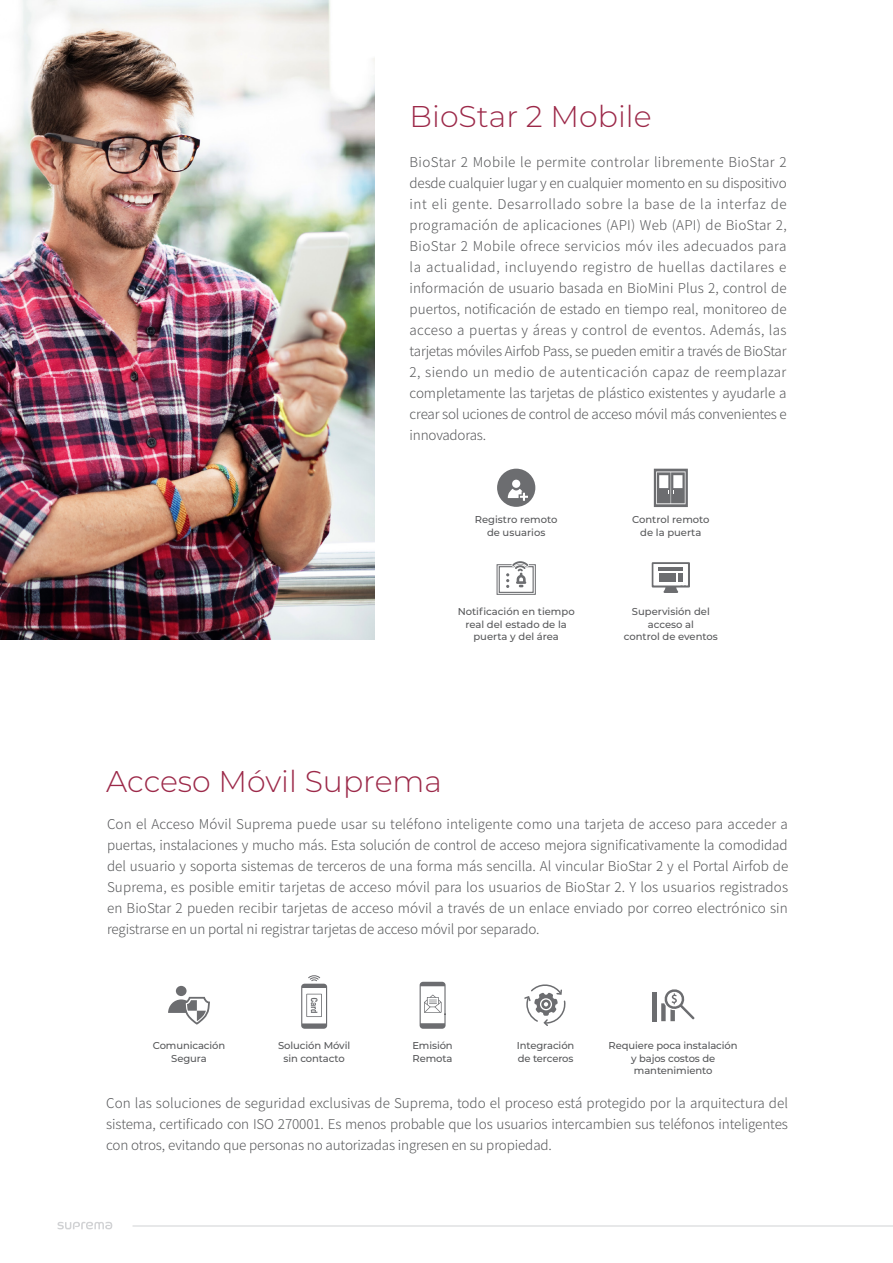
<style>
.page{position:relative;width:893px;height:1263px;background:#fff}
.page>*{position:absolute;margin:0;border:0;box-sizing:border-box;transform-origin:0 0}
.t1{font:300 30px "Montserrat";color:#9c2949}
.t2{font:300 13.5px/21px "Noto Sans CJ Kkr";letter-spacing:-.01em;color:#57585a;text-align:justify}
.t3{font:500 10.05px/12.9px "Montserrat";letter-spacing:-.01em;color:#57585a;text-align:center}
</style>
<div class="page">
<svg style="left:58px;top:1222px;width:54px;height:7px"></svg>
<hr style="left:133px;top:1226px;width:760px;height:1px;background:#d1d2d4">
<svg style="left:654px;top:469px;width:34px;height:38px"></svg>
<svg style="left:497px;top:469px;width:38px;height:38px"></svg>
<div style="left:512px;top:482px;width:8px;height:8px;background:#6c6d70;border-radius:50%"></div>
<div style="left:512px;top:480px;width:8px;height:8px;background:#fff;border-radius:50%"></div>
<svg style="left:652px;top:562px;width:38px;height:31px"></svg>
<div style="left:653px;top:564px;width:35px;height:21px;border:1px solid #fff"></div>
<svg style="left:496px;top:561px;width:40px;height:34px"></svg>
<img style="left:0;top:0;width:374px;height:640px">
<div style="left:176px;top:986px;width:11px;height:10px;background:#6c6d70;border-radius:50%"></div>
<svg style="left:168px;top:997px;width:42px;height:28px"></svg>
<svg style="left:524px;top:984px;width:42px;height:42px"></svg>
<hr style="left:652px;top:992px;width:4px;height:29px;background:#6c6d70">
<svg style="left:661px;top:989px;width:33px;height:32px"></svg>
<svg style="left:301px;top:975px;width:26px;height:54px"></svg>
<svg style="left:420px;top:982px;width:26px;height:47px"></svg>
<p class="t1" style="left:410px;top:96px;width:243px">BioStar 2 Mobile</p>
<p class="t2" style="left:410px;top:152px;width:379px">BioStar 2 Mobile le permite controlar libremente BioStar 2 desde cualquier lugar y en cualquier momento en su dispositivo int eli gente. Desarrollado sobre la base de la interfaz de programación de aplicaciones (API) Web (API) de BioStar 2, BioStar 2 Mobile ofrece servicios móv iles adecuados para la actualidad, incluyendo registro de huellas dactilares e información de usuario basada en BioMini Plus 2, control de puertos, notificación de estado en tiempo real, monitoreo de acceso a puertas y áreas y control de eventos. Además, las tarjetas móviles Airfob Pass, se pueden emitir a través de BioStar 2, siendo un medio de autenticación capaz de reemplazar completamente las tarjetas de plástico existentes y ayudarle a crear sol uciones de control de acceso móvil más convenientes e innovadoras.</p>
<p class="t3" style="left:475px;top:513px;width:84px">Registro remoto</p>
<p class="t3" style="left:487px;top:526px;width:60px">de usuarios</p>
<p class="t3" style="left:458px;top:604px;width:118px">Notificación en tiempo real del estado de la puerta y del área</p>
<p class="t3" style="left:632px;top:513px;width:79px">Control remoto de la puerta</p>
<p class="t3" style="left:632px;top:604px;width:79px">Supervisión del acceso al</p>
<p class="t3" style="left:624px;top:630px;width:96px">control de eventos</p>
<p class="t1" style="left:106px;top:761px;width:337px">Acceso Móvil Suprema</p>
<p class="t2" style="left:107px;top:814px;width:683px">Con el Acceso Móvil Suprema puede usar su teléfono inteligente como una tarjeta de acceso para acceder a puertas, instalaciones y mucho más. Esta solución de control de acceso mejora significativamente la comodidad del usuario y soporta sistemas de terceros de una forma más sencilla. Al vincular BioStar 2 y el Portal Airfob de Suprema, es posible emitir tarjetas de acceso móvil para los usuarios de BioStar 2. Y los usuarios registrados en BioStar 2 pueden recibir tarjetas de acceso móvil a través de un enlace enviado por correo electrónico sin registrarse en un portal ni registrar tarjetas de acceso móvil por separado.</p>
<p class="t3" style="left:278px;top:1038px;width:74px">Solución Móvil</p>
<p class="t3" style="left:284px;top:1051px;width:63px">sin contacto</p>
<p class="t2" style="left:106px;top:1093px;width:683px">Con las soluciones de seguridad exclusivas de Suprema, todo el proceso está protegido por la arquitectura del sistema, certificado con ISO 270001. Es menos probable que los usuarios intercambien sus teléfonos inteligentes con otros, evitando que personas no autorizadas ingresen en su propiedad.</p>
<p class="t3" style="left:153px;top:1038px;width:74px">Comunicación</p>
<p class="t3" style="left:171px;top:1051px;width:37px">Segura</p>
<p class="t3" style="left:412px;top:1038px;width:42px">Emisión</p>
<p class="t3" style="left:413px;top:1051px;width:41px">Remota</p>
<p class="t3" style="left:517px;top:1038px;width:59px">Integración</p>
<p class="t3" style="left:518px;top:1051px;width:57px">de terceros</p>
<p class="t3" style="left:609px;top:1038px;width:130px">Requiere poca instalación</p>
<p class="t3" style="left:631px;top:1051px;width:86px">y bajos costos de</p>
<p class="t3" style="left:634px;top:1064px;width:80px">mantenimiento</p>
</div>
